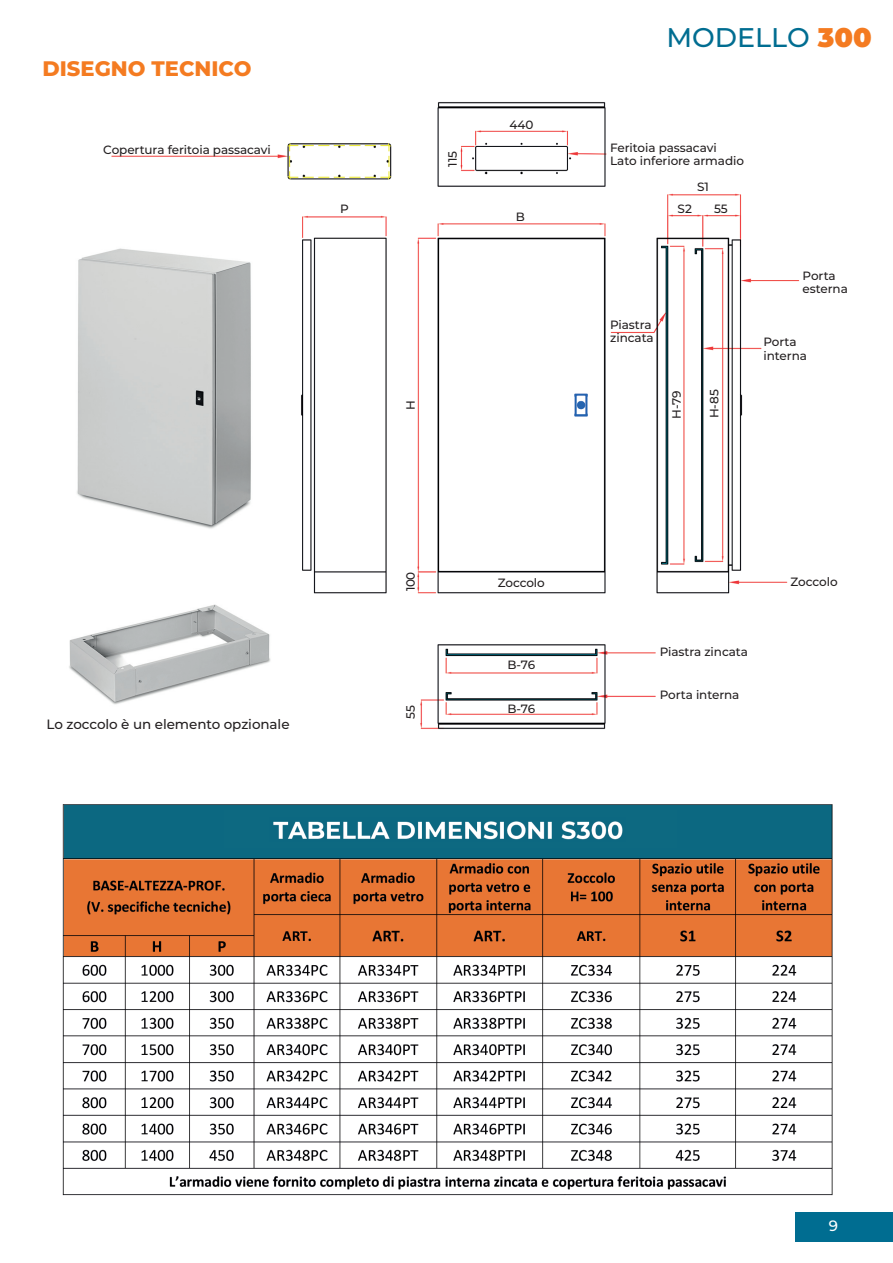
<style>
.page{position:relative;width:893px;height:1263px;background:#fff}
.page>*{position:absolute;margin:0;border:0;box-sizing:border-box;transform-origin:0 0}
.t1{font:500 27px "Montserrat";color:#006d91}
.t2{font:800 21px "Montserrat";color:#f47b21}
.t3{font:500 15px "Montserrat";color:#fff}
.t4{font:500 13.5px "Montserrat";letter-spacing:-.005em;color:#231f20}
.t5{font:500 12px/13.5px "Montserrat";letter-spacing:-.005em;color:#231f20}
.s1{font-weight:900;color:#f47b21}
</style>
<div class="page">
<div style="left:795px;top:1212px;width:98px;height:30px;background:#006d91"></div>
<img style="left:62px;top:804px;width:771px;height:392px">
<img style="left:111px;top:102px;width:689px;height:628px">
<img style="left:69px;top:599px;width:233px;height:114px">
<img style="left:77px;top:238px;width:183px;height:298px">
<h2 class="t2" style="left:43px;top:53px;width:211px">DISEGNO TECNICO</h2>
<p class="t5" style="left:103px;top:142px;width:169px">Copertura feritoia passacavi</p>
<p class="t5" style="left:340px;top:201px;width:10px">P</p>
<p class="t5" style="left:445px;top:167px;width:17px;rotate:-90deg">115</p>
<p class="t5" style="left:509px;top:118px;width:26px">440</p>
<p class="t5" style="left:516px;top:209px;width:11px">B</p>
<p class="t5" style="left:403px;top:410px;width:11px;rotate:-90deg">H</p>
<h1 class="t1" style="left:666px;top:19px;width:207px">MODELLO <span class="s1">300</span></h1>
<p class="t5" style="left:610px;top:140px;width:135px">Feritoia passacavi<br>Lato inferiore armadio</p>
<p class="t5" style="left:697px;top:179px;width:13px">S1</p>
<p class="t5" style="left:678px;top:201px;width:16px">S2</p>
<p class="t5" style="left:714px;top:201px;width:15px">55</p>
<p class="t5" style="left:610px;top:317px;width:45px">Piastra zincata</p>
<p class="t5" style="left:669px;top:419px;width:30px;rotate:-90deg">H-79</p>
<p class="t5" style="left:707px;top:418px;width:30px;rotate:-90deg">H-85</p>
<p class="t5" style="left:803px;top:268px;width:47px">Porta esterna</p>
<p class="t5" style="left:763px;top:335px;width:45px">Porta interna</p>
<p class="t4" style="left:47px;top:715px;width:244px">Lo zoccolo è un elemento opzionale</p>
<p class="t5" style="left:403px;top:591px;width:21px;rotate:-90deg">100</p>
<p class="t5" style="left:403px;top:719px;width:15px;rotate:-90deg">55</p>
<p class="t5" style="left:498px;top:575px;width:49px">Zoccolo</p>
<p class="t5" style="left:790px;top:574px;width:49px">Zoccolo</p>
<p class="t5" style="left:507px;top:658px;width:29px">B-76</p>
<p class="t5" style="left:507px;top:701px;width:29px">B-76</p>
<p class="t5" style="left:660px;top:644px;width:90px">Piastra zincata</p>
<p class="t5" style="left:660px;top:687px;width:81px">Porta interna</p>
<p class="t3" style="left:829px;top:1215px;width:11px">9</p>
</div>
